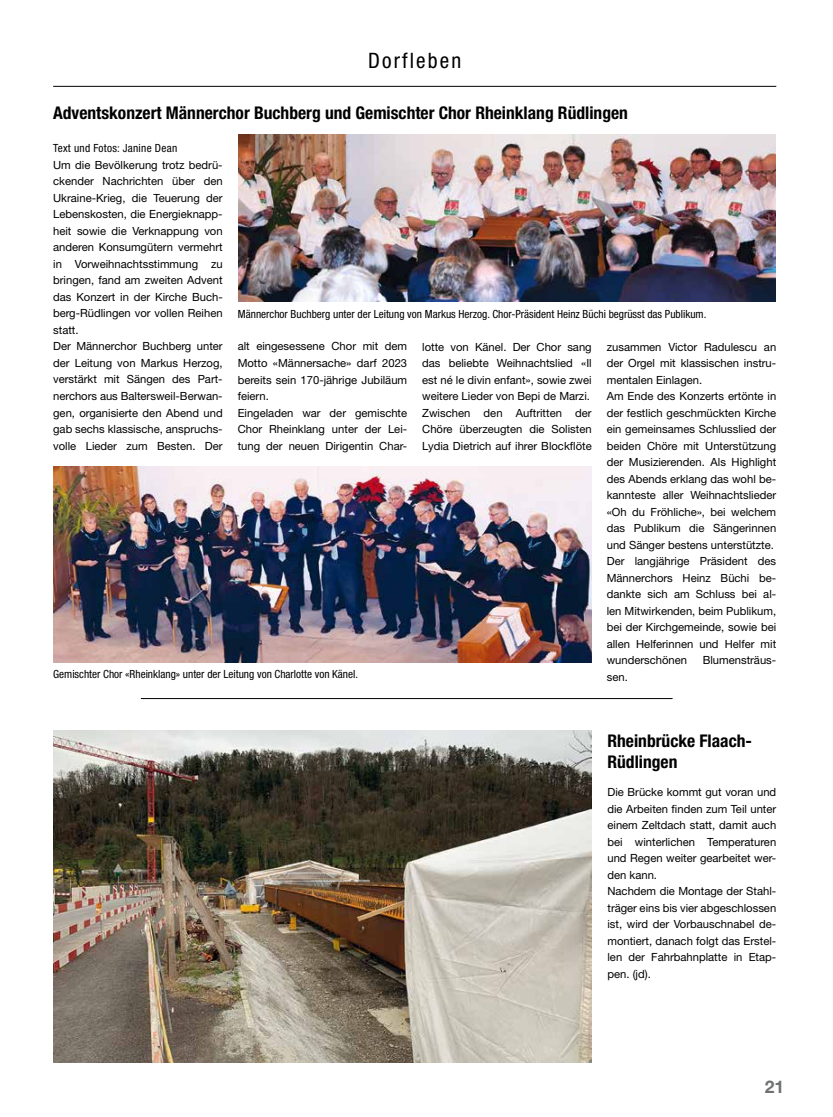
<style>
.page{position:relative;width:833px;height:1117px;background:#fff}
.page>*{position:absolute;margin:0;border:0;box-sizing:border-box;transform-origin:0 0}
.t1{font:condensed 21.25px "Helvetica Neue LT Pro";letter-spacing:.1em;color:#000}
.t2{font:700 condensed 17.5px/21px "Helvetica Neue LT Pro";color:#000}
.t3{font:700 17.5px "Helvetica Neue LT Pro";color:#707172}
.t4{font:11.25px/16.5px "Helvetica Neue LT Pro";color:#000}
.t5{font:condensed 11.25px "Helvetica Neue LT Pro";color:#000}
.t6{font:condensed 11.25px "Helvetica Neue LT Pro";letter-spacing:.025em;color:#000}
</style>
<div class="page">
<hr style="left:53px;top:86px;width:723px;height:1px;background:#000">
<hr style="left:141px;top:698px;width:531px;height:1px;background:#000">
<img style="left:238px;top:135px;width:537px;height:166px">
<img style="left:54px;top:466px;width:538px;height:196px">
<img style="left:53px;top:730px;width:539px;height:332px">
<h1 class="t1" style="left:368px;top:48px;width:94px">Dorfleben</h1>
<h2 class="t2" style="left:53px;top:103px;width:576px">Adventskonzert Männerchor Buchberg und Gemischter Chor Rheinklang Rüdlingen</h2>
<p class="t6" style="left:53px;top:142px;width:126px">Text und Fotos: Janine Dean</p>
<p class="t4" style="left:53px;top:156px;width:171px">Um die Bevölkerung trotz bedrü&shy;ckender Nachrichten über den<br>Ukraine-Krieg, die Teuerung der<br>Lebenskosten, die Energieknapp&shy;heit sowie die Verknappung von anderen Konsumgütern vermehrt in Vorweihnachtsstimmung zu bringen, fand am zweiten Advent das Konzert in der Kirche Buch&shy;berg-Rüdlingen vor vollen Reihen statt.<br>Der Männerchor Buchberg unter der Leitung von Markus Herzog, verstärkt mit Sängen des Part&shy;nerchors aus Baltersweil-Berwan&shy;gen, organisierte den Abend und gab sechs klassische, anspruchs&shy;volle Lieder zum Besten. Der</p>
<p class="t5" style="left:238px;top:307px;width:470px">Männerchor Buchberg unter der Leitung von Markus Herzog. Chor-Präsident Heinz Büchi begrüsst das Publikum.</p>
<p class="t4" style="left:238px;top:338px;width:171px">alt eingesessene Chor mit dem<br>Motto «Männersache» darf 2023 bereits sein 170-jährige Jubiläum feiern.<br>Eingeladen war der gemischte<br>Chor Rheinklang unter der Lei&shy;tung der neuen Dirigentin Char-</p>
<p class="t4" style="left:422px;top:338px;width:171px">lotte von Känel. Der Chor sang das beliebte Weihnachtslied «Il est né le divin enfant», sowie zwei weitere Lieder von Bepi de Marzi.<br>Zwischen den Auftritten der<br>Chöre überzeugten die Solisten<br>Lydia Dietrich auf ihrer Blockflöte</p>
<p class="t4" style="left:607px;top:338px;width:171px">zusammen Victor Radulescu an der Orgel mit klassischen instru&shy;mentalen Einlagen.<br>Am Ende des Konzerts ertönte in der festlich geschmückten Kirche ein gemeinsames Schlusslied der beiden Chöre mit Unterstützung der Musizierenden. Als Highlight des Abends erklang das wohl be&shy;kannteste aller Weihnachtslieder «Oh du Fröhliche», bei welchem das Publikum die Sängerinnen und Sänger bestens unterstützte.<br>Der langjährige Präsident des<br>Männerchors Heinz Büchi be&shy;dankte sich am Schluss bei al&shy;len Mitwirkenden, beim Publikum, bei der Kirchgemeinde, sowie bei allen Helferinnen und Helfer mit wunderschönen</p>
<p class="t4" style="left:702px;top:651px;width:75px">Blumensträus-</p>
<p class="t5" style="left:53px;top:666px;width:306px">Gemischter Chor «Rheinklang» unter der Leitung von Charlotte von Känel.</p>
<p class="t4" style="left:607px;top:668px;width:23px">sen.</p>
<h2 class="t2" style="left:607px;top:730px;width:146px">Rheinbrücke Flaach-<br>Rüdlingen</h2>
<p class="t4" style="left:607px;top:783px;width:170px">Die Brücke kommt gut voran und die Arbeiten finden zum Teil unter einem Zeltdach statt, damit auch bei winterlichen Temperaturen und Regen weiter gearbeitet wer&shy;den kann.<br>Nachdem die Montage der Stahl&shy;träger eins bis vier abgeschlossen ist, wird der Vorbauschnabel de&shy;montiert, danach folgt das Erstel&shy;len der Fahrbahnplatte in Etap&shy;pen. (jd).</p>
<h2 class="t3" style="left:764px;top:1076px;width:21px">21</h2>
</div>
